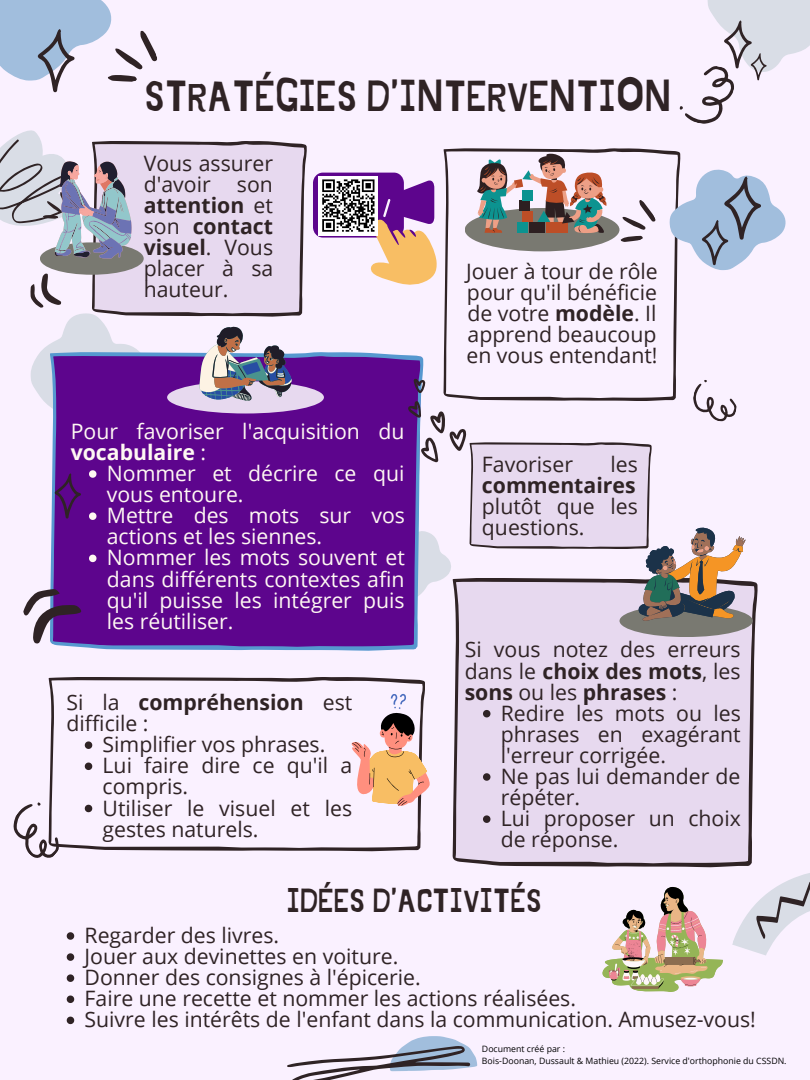
<style>
.page{position:relative;width:810px;height:1080px;background:#faf1ff}
.page>*{position:absolute;margin:0;border:0;box-sizing:border-box;transform-origin:0 0}
.t1{font:43.25px "Jingleberry";color:#2f2325}
.t2{font:33.12px "Jingleberry";color:#2f2325}
.t3{font:21.25px/21.1px "Open Sans";color:#2f2325}
.t4{font:21.25px/21.1px "Open Sans";color:#fff8f3}
.t5{font:8.75px "Open Sans";color:#000}
.s1{font-weight:700}
</style>
<div class="page">
<svg style="left:128px;top:141px;width:179px;height:176px;background:#ded1e6"></svg>
<div style="left:50px;top:352px;width:373px;height:299px;background:#5d058d"></div>
<svg style="left:48px;top:677px;width:377px;height:174px"></svg>
<div style="left:452px;top:581px;width:306px;height:286px;background:#e7d9ef"></div>
<svg style="left:443px;top:148px;width:237px;height:230px"></svg>
<svg style="left:287px;top:1036px;width:190px;height:44px"></svg>
<svg style="left:0;top:0;width:157px;height:92px"></svg>
<svg style="left:670px;top:169px;width:116px;height:101px"></svg>
<svg style="left:54px;top:473px;width:27px;height:46px"></svg>
<svg style="left:13px;top:796px;width:62px;height:62px"></svg>
<svg style="left:23px;top:589px;width:58px;height:55px"></svg>
<svg style="left:30px;top:271px;width:118px;height:178px"></svg>
<svg style="left:679px;top:0;width:131px;height:124px"></svg>
<div style="left:167px;top:381px;width:157px;height:33px;background:#e7d9ef;border-radius:50%"></div>
<div style="left:40px;top:242px;width:104px;height:33px;background:#797971;border-radius:50%"></div>
<div style="left:620px;top:605px;width:133px;height:32px;background:#797971;border-radius:50%"></div>
<div style="left:465px;top:208px;width:155px;height:43px;background:#797971;border-radius:50%"></div>
<svg style="left:85px;top:741px;width:7px;height:8px"></svg>
<svg style="left:85px;top:763px;width:7px;height:7px"></svg>
<svg style="left:85px;top:805px;width:7px;height:7px"></svg>
<svg style="left:199px;top:326px;width:93px;height:75px"></svg>
<svg style="left:599px;top:831px;width:211px;height:161px"></svg>
<svg style="left:0;top:130px;width:132px;height:129px"></svg>
<svg style="left:477px;top:154px;width:184px;height:94px"></svg>
<svg style="left:364px;top:378px;width:382px;height:244px"></svg>
<svg style="left:349px;top:694px;width:81px;height:112px"></svg>
<svg style="left:89px;top:470px;width:7px;height:8px"></svg>
<svg style="left:89px;top:512px;width:7px;height:8px"></svg>
<svg style="left:89px;top:555px;width:7px;height:7px"></svg>
<svg style="left:483px;top:710px;width:7px;height:7px"></svg>
<svg style="left:483px;top:773px;width:7px;height:8px"></svg>
<svg style="left:483px;top:815px;width:7px;height:8px"></svg>
<svg style="left:67px;top:932px;width:7px;height:8px"></svg>
<svg style="left:67px;top:953px;width:7px;height:8px"></svg>
<svg style="left:67px;top:974px;width:7px;height:8px"></svg>
<svg style="left:67px;top:996px;width:7px;height:7px"></svg>
<svg style="left:67px;top:1017px;width:7px;height:7px"></svg>
<div style="left:313px;top:173px;width:91px;height:65px;background:#5d058d;border-radius:10px"></div>
<div style="left:319px;top:176px;width:59px;height:59px;background:#fff"></div>
<svg style="left:320px;top:179px;width:117px;height:106px"></svg>
<p class="t1" style="left:144px;top:76px;width:529px">STRATÉGIES D'INTERVENTION</p>
<p class="t3" style="left:144px;top:152px;width:131px;text-align:justify">Vous assurer d'avoir son <span class="s1">attention</span> et son <span class="s1">contact visuel</span>. Vous placer à sa hauteur.</p>
<p class="t4" style="left:71px;top:420px;width:335px">Pour favoriser l'acquisition du <span class="s1">vocabulaire</span> :</p>
<p class="t4" style="left:107px;top:462px;width:299px">Nommer et décrire ce qui vous entoure.</p>
<p class="t4" style="left:107px;top:504px;width:300px">Mettre des mots sur vos actions et les siennes.</p>
<p class="t4" style="left:107px;top:547px;width:300px;text-align:justify">Nommer les mots souvent et dans différents contextes afin qu'il puisse les intégrer puis les réutiliser.</p>
<p class="t3" style="left:67px;top:691px;width:287px">Si la <span class="s1">compréhension</span> est difficile :</p>
<p class="t3" style="left:103px;top:733px;width:224px">Simplifier vos phrases.</p>
<p class="t3" style="left:103px;top:755px;width:251px">Lui faire dire ce qu'il a compris.</p>
<p class="t3" style="left:103px;top:797px;width:251px">Utiliser le visuel et les gestes naturels.</p>
<p class="t3" style="left:466px;top:260px;width:193px;text-align:justify">Jouer à tour de rôle pour qu'il bénéficie de votre <span class="s1">modèle</span>. Il apprend beaucoup en vous entendant!</p>
<p class="t3" style="left:482px;top:453px;width:157px;text-align:justify;text-indent:128px">les <span class="s1">commentaires </span>plutôt que les questions.</p>
<p class="t3" style="left:482px;top:453px;width:93px">Favoriser</p>
<p class="t3" style="left:465px;top:639px;width:277px;text-align:justify">Si vous notez des erreurs dans le <span class="s1">choix des mots</span>, les <span class="s1">sons</span> ou les <span class="s1">phrases</span> :</p>
<p class="t3" style="left:501px;top:702px;width:242px;text-align:justify">Redire les mots ou les phrases en exagérant l'erreur corrigée.</p>
<p class="t3" style="left:501px;top:765px;width:241px">Ne pas lui demander de répéter.</p>
<p class="t3" style="left:501px;top:807px;width:242px">Lui proposer un choix de réponse.</p>
<p class="t2" style="left:287px;top:886px;width:257px">IDÉES D'ACTIVITÉS</p>
<p class="t3" style="left:85px;top:924px;width:196px">Regarder des livres.</p>
<p class="t3" style="left:85px;top:945px;width:315px">Jouer aux devinettes en voiture.</p>
<p class="t3" style="left:85px;top:966px;width:338px">Donner des consignes à l'épicerie.</p>
<p class="t3" style="left:85px;top:987px;width:493px">Faire une recette et nommer les actions réalisées.</p>
<p class="t3" style="left:85px;top:1009px;width:673px">Suivre les intérêts de l'enfant dans la communication. Amusez-vous!</p>
<p class="t5" style="left:482px;top:1043px;width:85px">Document créé par :</p>
<p class="t5" style="left:482px;top:1055px;width:306px">Bois-Doonan, Dussault &amp; Mathieu (2022). Service d'orthophonie du CSSDN.</p>
</div>
